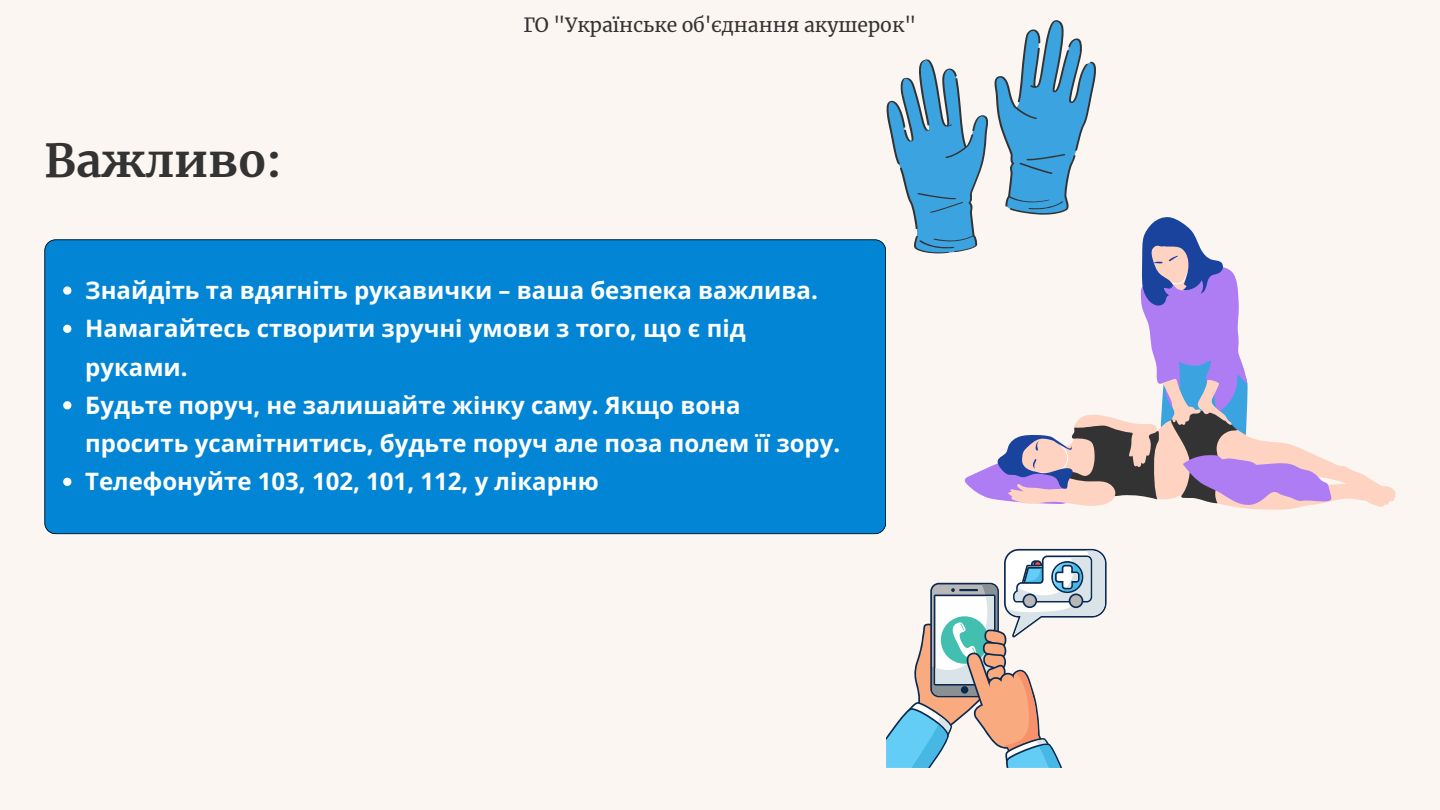
<style>
.page{position:relative;width:1440px;height:810px;background:#fbf6f1}
.page>*{position:absolute;margin:0;border:0;box-sizing:border-box;transform-origin:0 0}
.t1{font:700 45px "Merriweather";color:#343333}
.t2{font:700 24px/38.2px "Open Sans";color:#fff}
.t3{font:19.4px "Merriweather";color:#343333}
</style>
<div class="page">
<div style="left:44px;top:239px;width:842px;height:295px;background:#0285d4"></div>
<svg style="left:965px;top:217px;width:431px;height:293px"></svg>
<svg style="left:886px;top:20px;width:210px;height:234px"></svg>
<svg style="left:63px;top:286px;width:8px;height:9px"></svg>
<svg style="left:63px;top:325px;width:8px;height:8px"></svg>
<svg style="left:63px;top:401px;width:8px;height:8px"></svg>
<svg style="left:63px;top:478px;width:8px;height:8px"></svg>
<svg style="left:886px;top:549px;width:221px;height:219px"></svg>
<p class="t1" style="left:44px;top:133px;width:239px">Важливо:</p>
<p class="t3" style="left:524px;top:13px;width:394px">ГО "Українське об'єднання акушерок"</p>
<p class="t2" style="left:85px;top:271px;width:734px">Знайдіть та вдягніть рукавички – ваша безпека важлива.</p>
<p class="t2" style="left:85px;top:309px;width:662px">Намагайтесь створити зручні умови з того, що є під руками.</p>
<h1 class="t2" style="left:85px;top:386px;width:757px">Будьте поруч, не залишайте жінку саму. Якщо вона просить усамітнитись, будьте поруч але поза полем її зору.</h1>
<p class="t2" style="left:85px;top:462px;width:515px">Телефонуйте 103, 102, 101, 112, у лікарню</p>
</div>
